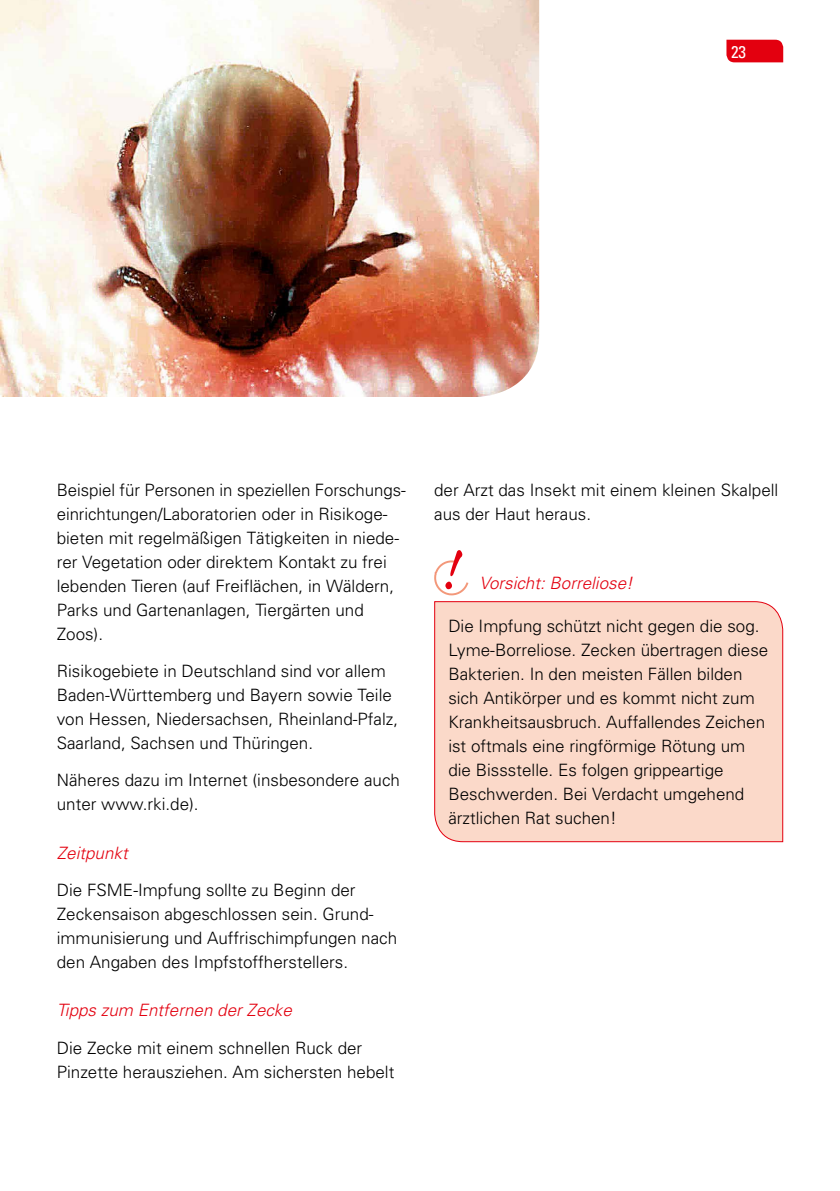
<style>
.page{position:relative;width:840px;height:1191px;background:#fff}
.page>*{position:absolute;margin:0;border:0;box-sizing:border-box;transform-origin:0 0}
.t1{font:300 17px/24px "Univers";color:#000}
.t2{font:italic 300 17px "Univers";color:#e3000f}
.t3{font:condensed 17px "Univers";color:#fff}
</style>
<div class="page">
<svg style="left:726px;top:40px;width:56px;height:22px"></svg>
<img style="left:0;top:0;width:539px;height:397px">
<div style="left:434px;top:601px;width:349px;height:241px;background:#fbd9c9"></div>
<svg style="left:434px;top:550px;width:34px;height:45px"></svg>
<p class="t3" style="left:730px;top:41px;width:17px">23</p>
<p class="t1" style="left:57px;top:477px;width:350px">Beispiel für Personen in speziellen Forschungs&shy;einrichtungen/Laboratorien oder in Risikoge&shy;bieten mit regelmäßigen Tätigkeiten in niede&shy;rer Vegetation oder direktem Kontakt zu frei lebenden Tieren (auf Freiflächen, in Wäldern, Parks und Gartenanlagen, Tiergärten und Zoos).</p>
<p class="t1" style="left:57px;top:659px;width:343px">Risikogebiete in Deutschland sind vor allem Baden-Württemberg und Bayern sowie Teile von Hessen, Niedersachsen, Rheinland-Pfalz, Saarland, Sachsen und Thüringen.</p>
<p class="t1" style="left:57px;top:768px;width:344px">Näheres dazu im Internet (insbesondere auch unter www.rki.de).</p>
<p class="t2" style="left:57px;top:842px;width:72px">Zeitpunkt</p>
<p class="t1" style="left:57px;top:877px;width:342px">Die FSME-Impfung sollte zu Beginn der Zeckensaison abgeschlossen sein. Grund&shy;immunisierung und Auffrischimpfungen nach den Angaben des Impfstoffherstellers.</p>
<p class="t2" style="left:57px;top:1000px;width:236px">Tipps zum Entfernen der Zecke</p>
<p class="t1" style="left:57px;top:1035px;width:339px">Die Zecke mit einem schnellen Ruck der<br>Pinzette herausziehen. Am sichersten hebelt</p>
<p class="t1" style="left:434px;top:477px;width:345px">der Arzt das Insekt mit einem kleinen Skalpell aus der Haut heraus.</p>
<p class="t2" style="left:479px;top:573px;width:155px">Vorsicht: Borreliose!</p>
<p class="t1" style="left:448px;top:614px;width:321px">Die Impfung schützt nicht gegen die sog.<br>Lyme-Borreliose. Zecken übertragen diese Bakterien. In den meisten Fällen bilden sich Antikörper und es kommt nicht zum Krankheitsausbruch. Auffallendes Zeichen ist oftmals eine ringförmige Rötung um die Bissstelle. Es folgen grippeartige Beschwerden. Bei Verdacht umgehend ärztlichen Rat suchen!</p>
</div>
